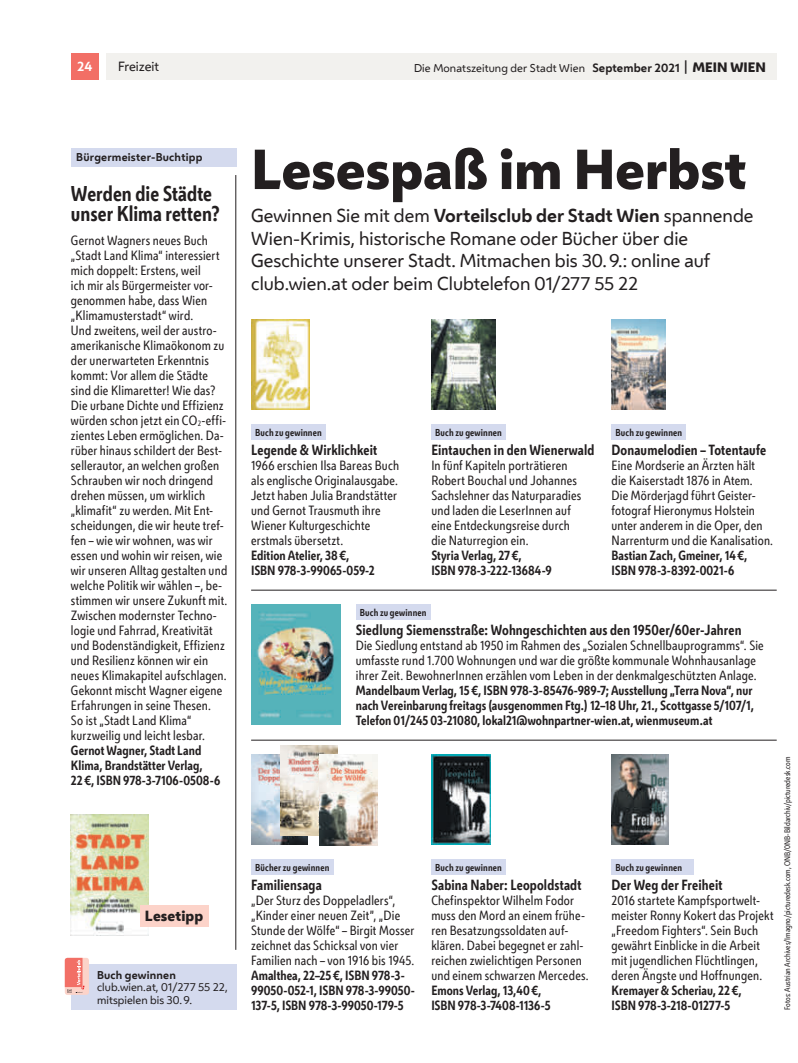
<style>
.page{position:relative;width:798px;height:1063px;background:#fff}
.page>*{position:absolute;margin:0;border:0;box-sizing:border-box;transform-origin:0 0}
.t1{font:800 52.5px "Wiener Melange";letter-spacing:-.01em;color:#231f20}
.t2{font:700 20px/20px "Wiener Melange Cd";letter-spacing:.005em;color:#231f20}
.t3{font:17.5px/22.5px "Wiener Melange";color:#231f20}
.t4{font:700 13.75px "Wiener Melange Cd";letter-spacing:.01em;color:#231f20}
.t5{font:800 13.75px "Wiener Melange";letter-spacing:.005em;color:#231f20}
.t6{font:12.5px/15px "Wiener Melange Cd";letter-spacing:.015em;color:#231f20}
.t7{font:700 12.5px/15px "Wiener Melange Cd";color:#231f20}
.t8{font:12.5px "Wiener Melange";color:#231f20}
.t9{font:700 12.5px "Wiener Melange";color:#fff}
.t10{font:10.62px/12.5px "Wiener Melange";letter-spacing:.005em;color:#231f20}
.t11{font:700 10.62px "Wiener Melange";letter-spacing:.02em;color:#231f20}
.t12{font:700 9.38px "Wiener Melange Cd";letter-spacing:.02em;color:#231f20}
.t13{font:7.5px "Wiener Melange Cd";color:#231f20}
.s1{font-weight:700;font-size:11.25px}
.s2{font-size:12px}
.s3{font-weight:800;font-size:12.75px}
.s4{font-weight:700}
</style>
<div class="page">
<div style="left:106px;top:53px;width:670px;height:27px;background:#f2f1ee"></div>
<div style="left:71px;top:53px;width:28px;height:27px;background:#f26f66"></div>
<hr style="left:235px;top:175px;width:1px;height:775px;background:#231f20">
<div style="left:71px;top:148px;width:165px;height:19px;background:#d4daee"></div>
<div style="left:71px;top:965px;width:165px;height:45px;background:#d4daee"></div>
<div style="left:65px;top:958px;width:24px;height:37px;background:#fcd3c9;border-radius:3px"></div>
<svg style="left:65px;top:958px;width:19px;height:35px"></svg>
<img style="left:71px;top:815px;width:78px;height:120px">
<div style="left:139px;top:905px;width:69px;height:21px;background:#fcd3c9"></div>
<div style="left:251px;top:425px;width:74px;height:15px;background:#d4daee"></div>
<div style="left:251px;top:860px;width:82px;height:15px;background:#d4daee"></div>
<div style="left:431px;top:425px;width:74px;height:15px;background:#d4daee"></div>
<div style="left:356px;top:605px;width:74px;height:15px;background:#d4daee"></div>
<div style="left:431px;top:860px;width:74px;height:15px;background:#d4daee"></div>
<div style="left:611px;top:425px;width:74px;height:15px;background:#d4daee"></div>
<div style="left:611px;top:860px;width:82px;height:15px;background:#d4daee"></div>
<hr style="left:251px;top:590px;width:525px;height:1px;background:#231f20">
<hr style="left:251px;top:740px;width:525px;height:1px;background:#231f20">
<img style="left:251px;top:320px;width:58px;height:90px">
<img style="left:251px;top:755px;width:56px;height:90px">
<img style="left:280px;top:745px;width:57px;height:91px">
<img style="left:319px;top:755px;width:58px;height:90px">
<img style="left:251px;top:605px;width:90px;height:120px">
<img style="left:431px;top:320px;width:64px;height:90px">
<img style="left:431px;top:755px;width:59px;height:90px">
<img style="left:611px;top:320px;width:54px;height:90px">
<img style="left:611px;top:755px;width:57px;height:90px">
<p class="t9" style="left:77px;top:58px;width:17px">24</p>
<p class="t8" style="left:118px;top:58px;width:42px">Freizeit</p>
<p class="t10" style="left:414px;top:61px;width:353px">Die Monatszeitung der Stadt Wien <span class="s1">September 2021</span> <span class="s2">|</span> <span class="s3">MEIN WIEN</span></p>
<p class="t11" style="left:76px;top:150px;width:127px">Bürgermeister-Buchtipp</p>
<h2 class="t2" style="left:71px;top:183px;width:150px">Werden die Städte unser Klima retten?</h2>
<p class="t6" style="left:71px;top:232px;width:158px">Gernot Wagners neues Buch „Stadt Land Klima“ interessiert mich doppelt: Erstens, weil<br>ich mir als Bürgermeister vor&shy;genommen habe, dass Wien „Klimamusterstadt“ wird.<br>Und zweitens, weil der austro&shy;amerikanische Klimaökonom zu der unerwarteten Erkenntnis kommt: Vor allem die Städte sind die Klimaretter! Wie das?<br>Die urbane Dichte und Effizienz würden schon jetzt ein CO<sub>2</sub>-effi&shy;zientes Leben ermöglichen. Da&shy;rüber hinaus schildert der Best&shy;sellerautor, an welchen großen<br>Schrauben wir noch dringend drehen müssen, um wirklich „klimafit“ zu werden. Mit Ent&shy;scheidungen, die wir heute tref&shy;fen – wie wir wohnen, was wir essen und wohin wir reisen, wie wir unseren Alltag gestalten und welche Politik wir wählen –, be&shy;stimmen wir unsere Zukunft mit.<br>Zwischen modernster Techno&shy;logie und Fahrrad, Kreativität und Bodenständigkeit, Effizienz und Resilienz können wir ein neues Klimakapitel aufschlagen.<br>Gekonnt mischt Wagner eigene<br>Erfahrungen in seine Thesen.<br>So ist „Stadt Land Klima“ kurzweilig und leicht lesbar.</p>
<p class="t7" style="left:71px;top:742px;width:151px">Gernot Wagner, Stadt Land<br>Klima, Brandstätter Verlag,<br>22 €, ISBN 978-3-7106-0508-6</p>
<p class="t5" style="left:145px;top:906px;width:60px">Lesetipp</p>
<p class="t11" style="left:97px;top:967px;width:80px">Buch gewinnen</p>
<p class="t10" style="left:97px;top:981px;width:132px">club.wien.at, 01/277 55 22, mitspielen bis 30. 9.</p>
<h1 class="t1" style="left:251px;top:132px;width:496px">Lesespaß im Herbst</h1>
<h3 class="t3" style="left:251px;top:204px;width:503px">Gewinnen Sie mit dem <span class="s4">Vorteilsclub der Stadt Wien</span> spannende Wien-Krimis, historische Romane oder Bücher über die Geschichte unserer Stadt. Mitmachen bis 30. 9.: online auf club.wien.at oder beim Clubtelefon 01/277 55 22</h3>
<p class="t12" style="left:255px;top:426px;width:68px">Buch zu gewinnen</p>
<p class="t4" style="left:251px;top:440px;width:128px">Legende &amp; Wirklichkeit</p>
<p class="t6" style="left:251px;top:457px;width:149px">1966 erschien Ilsa Bareas Buch als englische Originalausgabe.<br>Jetzt haben Julia Brandstätter und Gernot Trausmuth ihre<br>Wiener Kulturgeschichte erstmals übersetzt.</p>
<p class="t7" style="left:251px;top:547px;width:125px">Edition Atelier, 38 €,<br>ISBN 978-3-99065-059-2</p>
<p class="t12" style="left:435px;top:426px;width:68px">Buch zu gewinnen</p>
<p class="t4" style="left:431px;top:440px;width:165px">Eintauchen in den Wienerwald</p>
<p class="t6" style="left:431px;top:457px;width:151px">In fünf Kapiteln porträtieren<br>Robert Bouchal und Johannes<br>Sachslehner das Naturparadies und laden die LeserInnen auf eine Entdeckungsreise durch die Naturregion ein.</p>
<p class="t7" style="left:431px;top:547px;width:122px">Styria Verlag, 27 €,<br>ISBN 978-3-222-13684-9</p>
<p class="t12" style="left:615px;top:426px;width:68px">Buch zu gewinnen</p>
<p class="t4" style="left:611px;top:440px;width:156px">Donaumelodien – Totentaufe</p>
<p class="t6" style="left:611px;top:457px;width:163px">Eine Mordserie an Ärzten hält die Kaiserstadt 1876 in Atem.<br>Die Mörderjagd führt Geister&shy;fotograf Hieronymus Holstein unter anderem in die Oper, den<br>Narrenturm und die Kanalisation.</p>
<p class="t7" style="left:611px;top:547px;width:137px">Bastian Zach, Gmeiner, 14 €,<br>ISBN 978-3-8392-0021-6</p>
<p class="t12" style="left:359px;top:606px;width:68px">Buch zu gewinnen</p>
<p class="t4" style="left:356px;top:620px;width:387px">Siedlung Siemensstraße: Wohngeschichten aus den 1950er/60er-Jahren</p>
<p class="t6" style="left:356px;top:637px;width:409px">Die Siedlung entstand ab 1950 im Rahmen des „Sozialen Schnellbauprogramms“. Sie umfasste rund 1.700 Wohnungen und war die größte kommunale Wohnhausanlage ihrer Zeit. BewohnerInnen erzählen vom Leben in der denkmalgeschützten Anlage.</p>
<p class="t7" style="left:356px;top:682px;width:399px">Mandelbaum Verlag, 15 €, ISBN 978-3-85476-989-7; Ausstellung „Terra Nova“, nur nach Vereinbarung freitags (ausgenommen Ftg.) 12–18 Uhr, 21., Scottgasse 5/107/1,<br>Telefon 01/245 03-21080, lokal21@wohnpartner-wien.at, wienmuseum.at</p>
<p class="t12" style="left:255px;top:861px;width:76px">Bücher zu gewinnen</p>
<p class="t4" style="left:251px;top:875px;width:72px">Familiensaga</p>
<p class="t6" style="left:251px;top:892px;width:165px">„Der Sturz des Doppeladlers“, „Kinder einer neuen Zeit”, „Die<br>Stunde der Wölfe“ – Birgit Mosser zeichnet das Schicksal von vier<br>Familien nach – von 1916 bis 1945.</p>
<p class="t7" style="left:251px;top:967px;width:165px">Amalthea, 22–25 €, ISBN 978-3-<br>99050-052-1, ISBN 978-3-99050-<br>137-5, ISBN 978-3-99050-179-5</p>
<p class="t12" style="left:435px;top:861px;width:68px">Buch zu gewinnen</p>
<p class="t4" style="left:431px;top:875px;width:152px">Sabina Naber: Leopoldstadt</p>
<p class="t6" style="left:431px;top:892px;width:159px">Chefinspektor Wilhelm Fodor muss den Mord an einem frühe&shy;ren Besatzungssoldaten auf&shy;klären. Dabei begegnet er zahl&shy;reichen zwielichtigen Personen und einem schwarzen Mercedes.</p>
<p class="t7" style="left:431px;top:982px;width:121px">Emons Verlag, 13,40 €,<br>ISBN 978-3-7408-1136-5</p>
<p class="t12" style="left:615px;top:861px;width:68px">Buch zu gewinnen</p>
<p class="t4" style="left:611px;top:875px;width:112px">Der Weg der Freiheit</p>
<p class="t6" style="left:611px;top:892px;width:163px">2016 startete Kampfsportwelt&shy;meister Ronny Kokert das Projekt „Freedom Fighters“. Sein Buch gewährt Einblicke in die Arbeit mit jugendlichen Flüchtlingen, deren Ängste und Hoffnungen.</p>
<p class="t7" style="left:611px;top:982px;width:132px">Kremayer &amp; Scheriau, 22 €,<br>ISBN 978-3-218-01277-5</p>
<p class="t13" style="left:781px;top:1010px;width:254px;rotate:-90deg">Fotos: Austrian Archives/Imagno/picturedesk.com, ONB/0NB-Bildarchiv/picturedesk.com</p>
</div>
